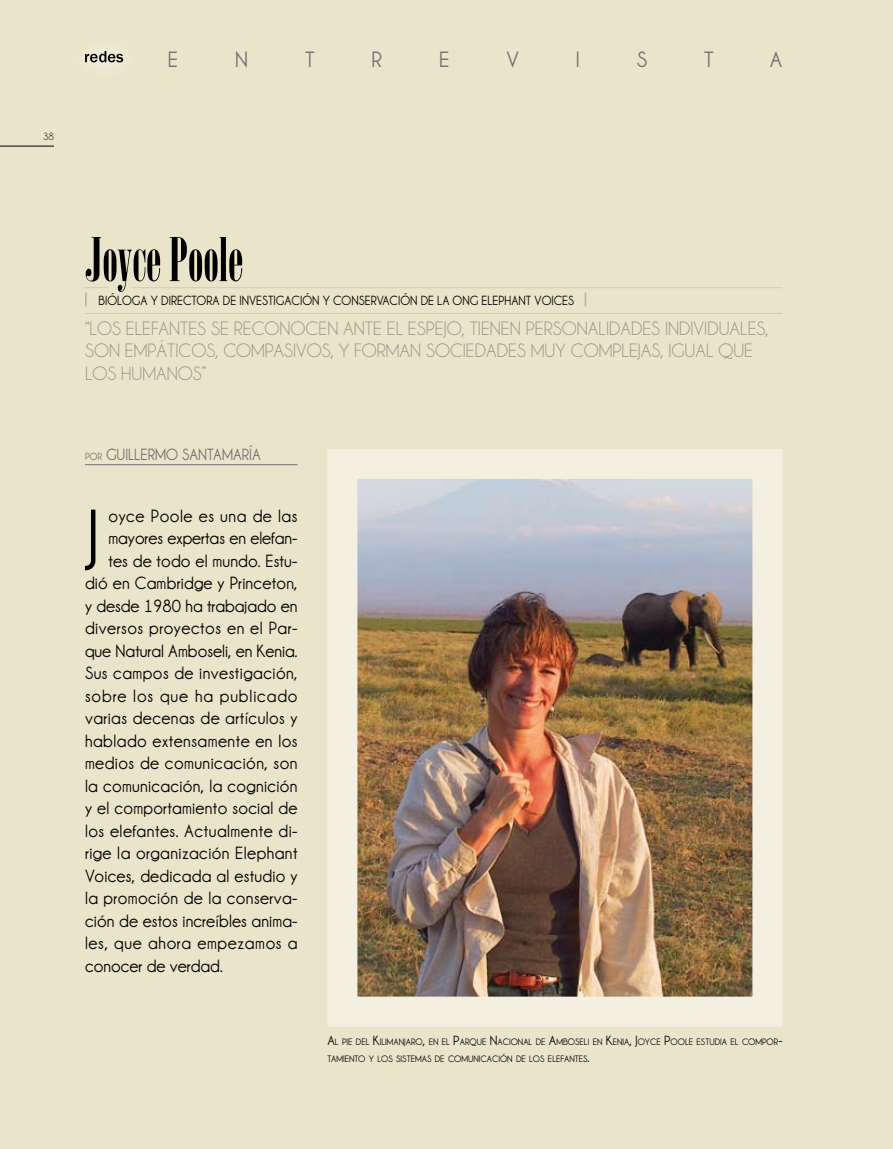
<style>
.page{position:relative;width:893px;height:1149px;background:#fff}
.page>*{position:absolute;margin:0;border:0;box-sizing:border-box;transform-origin:0 0}
.t1{font:700 74.25px "Champagne&Limousines";color:#000}
.t2{font:60px "Onyx";color:#000;scale:.95 1}
.t3{font:700 22.5px "Champagne&Limousines";color:#707173}
.t4{font:19.5px "Champagne&Limousines";color:#939285}
.t5{font:700 18px "Champagne&Limousines";letter-spacing:.02em;color:#000}
.t6{font:700 18px "Champagne&Limousines";color:#000}
.t7{font:700 16.5px "Champagne&Limousines";color:#707173;scale:.95 1}
.t8{font:700 13.5px "Champagne&Limousines";color:#000;scale:.95 1}
.t9{font:10.5px "Champagne&Limousines";color:#000}
.t10{font:700 9.45px/16.2px "Champagne&Limousines";color:#000}
.s1{font-size:10.5px}
.s2{font-size:13.5px}
</style>
<div class="page">
<div style="left:0;top:0;width:893px;height:1148px;background:#e9e5ca"></div>
<hr style="left:0;top:146px;width:54px;height:1px;background:#000">
<svg style="left:85px;top:51px;width:38px;height:11px"></svg>
<hr style="left:85px;top:464px;width:213px;height:1px;background:#707173">
<svg style="left:585px;top:292px;width:1px;height:14px"></svg>
<hr style="left:85px;top:313px;width:697px;height:1px;background:#cccbc3">
<hr style="left:133px;top:287px;width:649px;height:1px;background:#cccbc3">
<svg style="left:85px;top:287px;width:24px;height:19px"></svg>
<img style="left:358px;top:480px;width:393px;height:515px">
<div style="left:327px;top:449px;width:455px;height:577px;border:30px solid #f3f0e1"></div>
<p class="t9" style="left:43px;top:131px;width:12px">38</p>
<p class="t3" style="left:168px;top:46px;width:12px">E</p>
<p class="t3" style="left:235px;top:46px;width:14px">N</p>
<p class="t3" style="left:305px;top:46px;width:40px">TR</p>
<p class="t3" style="left:439px;top:46px;width:12px">E</p>
<p class="t3" style="left:506px;top:46px;width:57px">VISTA</p>
<h2 class="t2" style="left:85px;top:225px;width:168px">Joyce Poole</h2>
<p class="t8" style="left:99px;top:292px;width:98px">BIÓLOGAYDIRECTORA</p>
<p class="t8" style="left:223px;top:292px;width:163px">DE INVESTIGACIÓN Y CONSERVACI</p>
<p class="t8" style="left:400px;top:292px;width:150px">ÓN DE LA ONG ELEPHANT VOIC</p>
<p class="t8" style="left:562px;top:292px;width:13px">ES</p>
<p class="t4" style="left:85px;top:317px;width:16px">“LOS</p>
<p class="t4" style="left:126px;top:317px;width:10px">ELEFANTES</p>
<p class="t4" style="left:211px;top:317px;width:68px">SE RECONO</p>
<p class="t4" style="left:306px;top:317px;width:48px">CEN ANTE</p>
<p class="t4" style="left:387px;top:317px;width:31px">EL ESPEJO</p>
<p class="t4" style="left:462px;top:317px;width:18px">, TIENEN</p>
<p class="t4" style="left:526px;top:317px;width:11px">PERSONALIDADES</p>
<p class="t4" style="left:665px;top:317px;width:10px">INDIVIDUALES</p>
<p class="t4" style="left:765px;top:317px;width:5px">,</p>
<p class="t4" style="left:85px;top:339px;width:13px">SON</p>
<p class="t4" style="left:125px;top:339px;width:123px">EMPÁTI COS, COMPASIVOS</p>
<p class="t4" style="left:331px;top:339px;width:36px">, Y FORMAN</p>
<p class="t4" style="left:426px;top:339px;width:47px">SOCIEDADES</p>
<p class="t4" style="left:531px;top:339px;width:13px">MUY</p>
<p class="t4" style="left:571px;top:339px;width:24px">COMPLEJAS</p>
<p class="t4" style="left:660px;top:339px;width:18px">, IGUAL</p>
<p class="t4" style="left:718px;top:339px;width:13px">QUE</p>
<p class="t4" style="left:85px;top:362px;width:11px">LOS</p>
<p class="t4" style="left:121px;top:362px;width:13px">HUMANOS</p>
<p class="t4" style="left:202px;top:362px;width:6px">”</p>
<p class="t7" style="left:85px;top:445px;width:78px"><span class="s1">Por</span> GUILLERMO</p>
<p class="t7" style="left:182px;top:445px;width:36px">SANTAMARÍA</p>
<p class="t5" style="left:108px;top:505px;width:191px">oyce Poole es una de las</p>
<p class="t6" style="left:108px;top:527px;width:191px">mayores expertas en elefan-</p>
<p class="t5" style="left:108px;top:550px;width:191px">tes de todo el mundo. Estu-</p>
<p class="t5" style="left:85px;top:572px;width:214px">dió en Cambridge y Princeton,</p>
<p class="t6" style="left:85px;top:595px;width:214px">y desde 1980 ha trabajado en</p>
<p class="t5" style="left:85px;top:617px;width:214px">diversos proyectos en el Par-</p>
<p class="t6" style="left:85px;top:640px;width:214px">que Natural Amboseli, en Kenia.</p>
<p class="t5" style="left:85px;top:662px;width:214px">Sus campos de investigación,</p>
<p class="t5" style="left:85px;top:685px;width:214px">sobre los que ha publicado</p>
<p class="t5" style="left:85px;top:707px;width:214px">varias decenas de artículos y</p>
<p class="t5" style="left:85px;top:730px;width:214px">hablado extensamente en los</p>
<p class="t5" style="left:85px;top:752px;width:214px">medios de comunicación, son</p>
<p class="t5" style="left:85px;top:775px;width:214px">la comunicación, la cognición</p>
<p class="t5" style="left:85px;top:797px;width:214px">y el comportamiento social de</p>
<p class="t5" style="left:85px;top:820px;width:214px">los elefantes. Actualmente di-</p>
<p class="t5" style="left:85px;top:842px;width:214px">rige la organización Elephant</p>
<p class="t5" style="left:85px;top:865px;width:214px">Voices, dedicada al estudio y</p>
<p class="t5" style="left:85px;top:887px;width:214px">la promoción de la conserva-</p>
<p class="t5" style="left:85px;top:910px;width:214px">ción de estos increíbles anima-</p>
<p class="t5" style="left:85px;top:932px;width:214px">les, que ahora empezamos a</p>
<p class="t5" style="left:85px;top:955px;width:139px">conocer de verdad.</p>
<h1 class="t1" style="left:87px;top:493px;width:14px">J</h1>
<p class="t10" style="left:327px;top:1033px;width:456px"><span class="s2">A</span>L PIE DEL <span class="s2">K</span>ILIMANJARO<span class="s2">,</span> EN EL <span class="s2">P</span>ARQUE <span class="s2">N</span>ACIONAL DE <span class="s2">A</span>MBOSELI EN <span class="s2">K</span>ENIA<span class="s2">, J</span>OYCE <span class="s2">P</span>OOLE ESTUDIA EL COMPOR<span class="s2">-<br></span>TAMIENTO Y LOS SISTEMAS DE COMUNICACIÓN DE LOS ELEFANTES<span class="s2">.</span></p>
</div>
